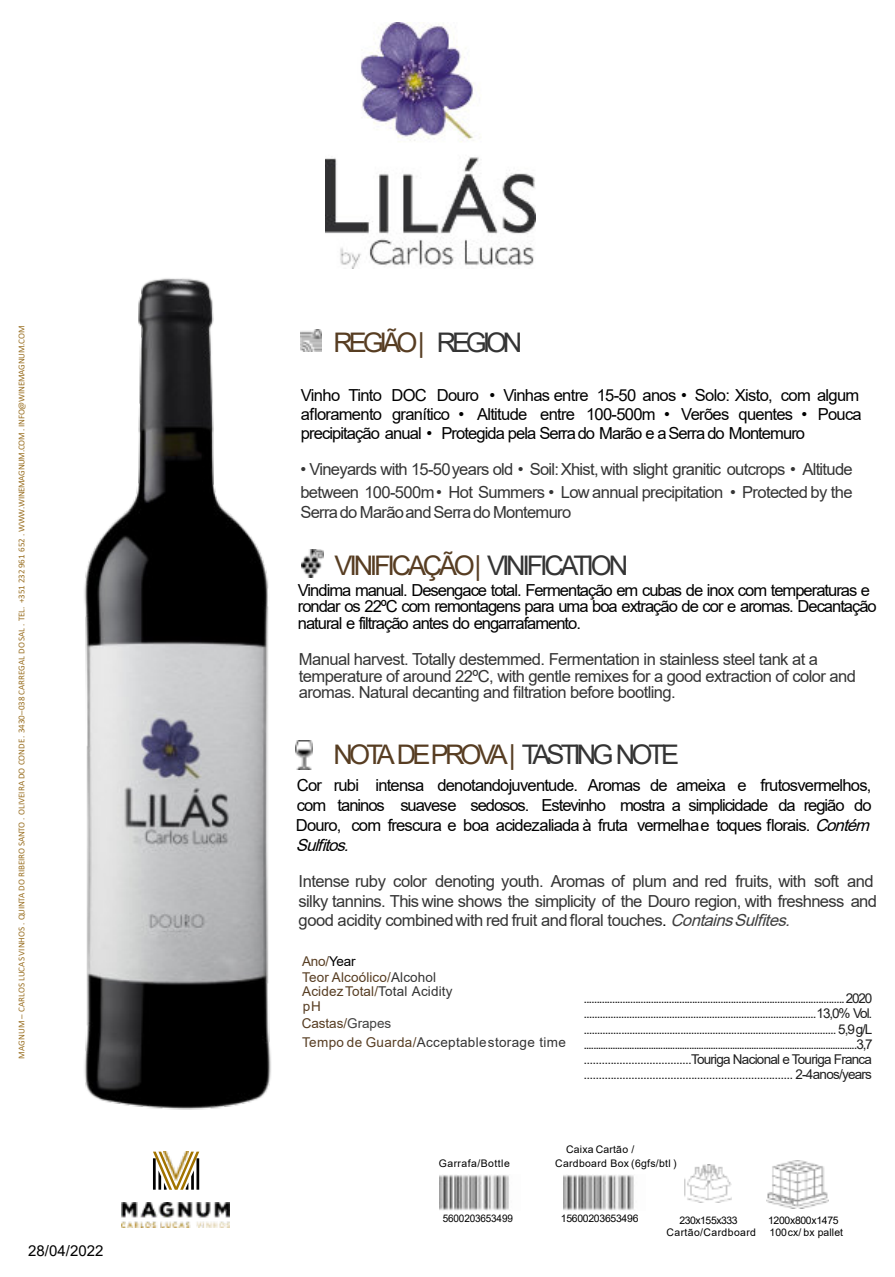
<style>
.page{position:relative;width:895px;height:1277px;background:#fff}
.page>*{position:absolute;margin:0;border:0;box-sizing:border-box;transform-origin:0 0}
.t1{font:27px "Arial";letter-spacing:-.145em;color:#573d22}
.t2{font:27px "Arial";letter-spacing:-.12em;color:#573d22}
.t3{font:16.5px/20.1px "Arial";letter-spacing:-.055em;color:#000}
.t4{font:16.5px/16.5px "Arial";letter-spacing:-.035em;color:#353535}
.t5{font:15px "Arial";color:#000}
.t6{font:13.5px/15.1px "Arial";letter-spacing:-.055em;color:#1e1e1e;text-align:justify}
.t7{font:13.5px/15.3px "Arial";letter-spacing:.01em;color:#573d22}
.t8{font:10.5px/12px "Arial";letter-spacing:.04em;color:#000;text-align:center}
.t9{font:10.5px/12px "Arial";letter-spacing:-.03em;color:#000}
.t10{font:10.5px "Arial";letter-spacing:.03em;color:#000}
.t11{font:10.5px "Arial";letter-spacing:.045em;color:#000}
.t12{font:10.5px "Arial";letter-spacing:-.025em;color:#000}
.t13{font:10.5px "Arial";letter-spacing:-.015em;color:#000;scale:.95 1}
.t14{font:10.5px "Arial";letter-spacing:.01em;color:#000}
.t15{font:9px "Calibri";letter-spacing:-.005em;color:#9a7023}
.s1{color:#343434}
.s2{font-style:italic}
.s3{color:#000}
.s4{font-style:italic;color:#404040}
.s5{color:#404040}
</style>
<div class="page">
<img style="left:326px;top:22px;width:210px;height:247px">
<img style="left:439px;top:1175px;width:70px;height:35px">
<img style="left:563px;top:1175px;width:71px;height:35px">
<img style="left:300px;top:330px;width:21px;height:21px">
<img style="left:766px;top:1160px;width:62px;height:49px">
<img style="left:684px;top:1164px;width:47px;height:39px">
<img style="left:301px;top:549px;width:22px;height:28px">
<img style="left:296px;top:741px;width:16px;height:28px">
<svg style="left:153px;top:1151px;width:46px;height:38px"></svg>
<hr style="left:196px;top:1158px;width:3px;height:31px;background:#000">
<hr style="left:153px;top:1158px;width:3px;height:31px;background:#000">
<img style="left:122px;top:1202px;width:107px;height:25px">
<img style="left:84px;top:278px;width:187px;height:832px">
<p class="t15" style="left:18px;top:1058px;width:734px;rotate:-90deg">MAGNUM – CARLOS LUCAS VINHOS . QUINTA DO RIBEIROSANTO . OLIVEIRA DO CONDE . 3430–038 CARREGAL DO SAL . TEL. +351 232 961 652 . WWW.WINEMAGNUM.COM . INFO@WINEMAGNUM.COM</p>
<p class="t5" style="left:28px;top:1244px;width:77px">28/04/2022</p>
<h1 class="t1" style="left:333px;top:332px;width:190px">REGIÃO | <span class="s1">REGION</span></h1>
<p class="t3" style="left:301px;top:387px;width:562px;line-height:19.4px">Vinho Tinto DOC Douro • Vinhas entre 15-50 anos • Solo: Xisto, com algum afloramento granítico • Altitude entre 100-500m • Verões quentes • Pouca precipitação anual • Protegida pela Serrado Marão e a Serra do Montemuro</p>
<p class="t4" style="left:300px;top:459px;width:553px;line-height:22.8px">• Vineyards with 15-50years old • Soil:Xhist, with slight granitic outcrops • Altitude between 100-500m• Hot Summers • Low annual precipitation • Protected by the</p>
<p class="t4" style="left:300px;top:505px;width:272px">Serrado Marãoand Serrado Montemuro</p>
<h1 class="t2" style="left:334px;top:555px;width:295px">VINIFICAÇÃO| <span class="s1">VINIFICATION</span></h1>
<p class="t3" style="left:298px;top:583px;width:580px;line-height:16.5px">Vindima manual. Desengace total. Fermentação em cubas de inox com temperaturas e rondar os 22ºC com remontagens para uma boa extração de cor e aromas. Decantação natural e filtração antes do engarrafamento.</p>
<p class="t4" style="left:299px;top:652px;width:558px">Manual harvest. Totally destemmed. Fermentation in stainless steel tank at a temperature of around 22ºC, with gentle remixes for a good extraction of color and aromas. Natural decanting and filtration before bootling.</p>
<h1 class="t1" style="left:333px;top:744px;width:347px">NOTA DE PROVA | <span class="s1">TASTING NOTE</span></h1>
<p class="t3" style="left:296px;top:776px;width:578px;text-align:justify">Cor rubi intensa denotandojuventude. Aromas de ameixa e frutosvermelhos, com taninos suavese sedosos. Estevinho mostra a simplicidade da região do Douro, com frescura e boa acidezaliada à fruta vermelhae toques florais. <span class="s2">Contém Sulfitos.</span></p>
<p class="t4" style="left:298px;top:872px;width:580px;line-height:19.8px">Intense ruby color denoting youth. Aromas of plum and red fruits, with soft and silky tannins. This wine shows the simplicity of the Douro region, with freshness and good acidity combinedwith red fruit and floral touches<span class="s3">.</span> <span class="s4">ContainsSulfites.</span></p>
<p class="t7" style="left:302px;top:954px;width:152px">Ano/<span class="s3">Year<br></span>Teor Alcoólico/<span class="s1">Alcohol<br></span>AcidezTotal/<span class="s1">Total Acidity </span>pH</p>
<p class="t7" style="left:301px;top:1015px;width:265px;line-height:18.3px">Castas/<span class="s5">Grapes<br></span>Tempo de Guarda/<span class="s1">Acceptablestorage time</span></p>
<p class="t6" style="left:583px;top:991px;width:290px">..................................................................................................... 2020 .......................................................................................13,0% Vol. .............................................................................................. 5,9g/L ..................................................................................................................3,7 ....................................Touriga Nacional e Touriga Franca ...................................................................... 2-4anos/years</p>
<p class="t14" style="left:566px;top:1145px;width:70px">Caixa Cartão /</p>
<p class="t11" style="left:438px;top:1159px;width:72px">Garrafa/Bottle</p>
<p class="t10" style="left:555px;top:1159px;width:123px">Cardboard Box (6gfs/btl )</p>
<p class="t13" style="left:442px;top:1214px;width:75px">5600203653499</p>
<p class="t12" style="left:560px;top:1214px;width:79px">15600203653496</p>
<p class="t8" style="left:666px;top:1214px;width:91px">230x155x333<br>Cartão/Cardboard</p>
<p class="t9" style="left:768px;top:1214px;width:76px">1200x800x1475<br>100cx/ bx pallet</p>
</div>
